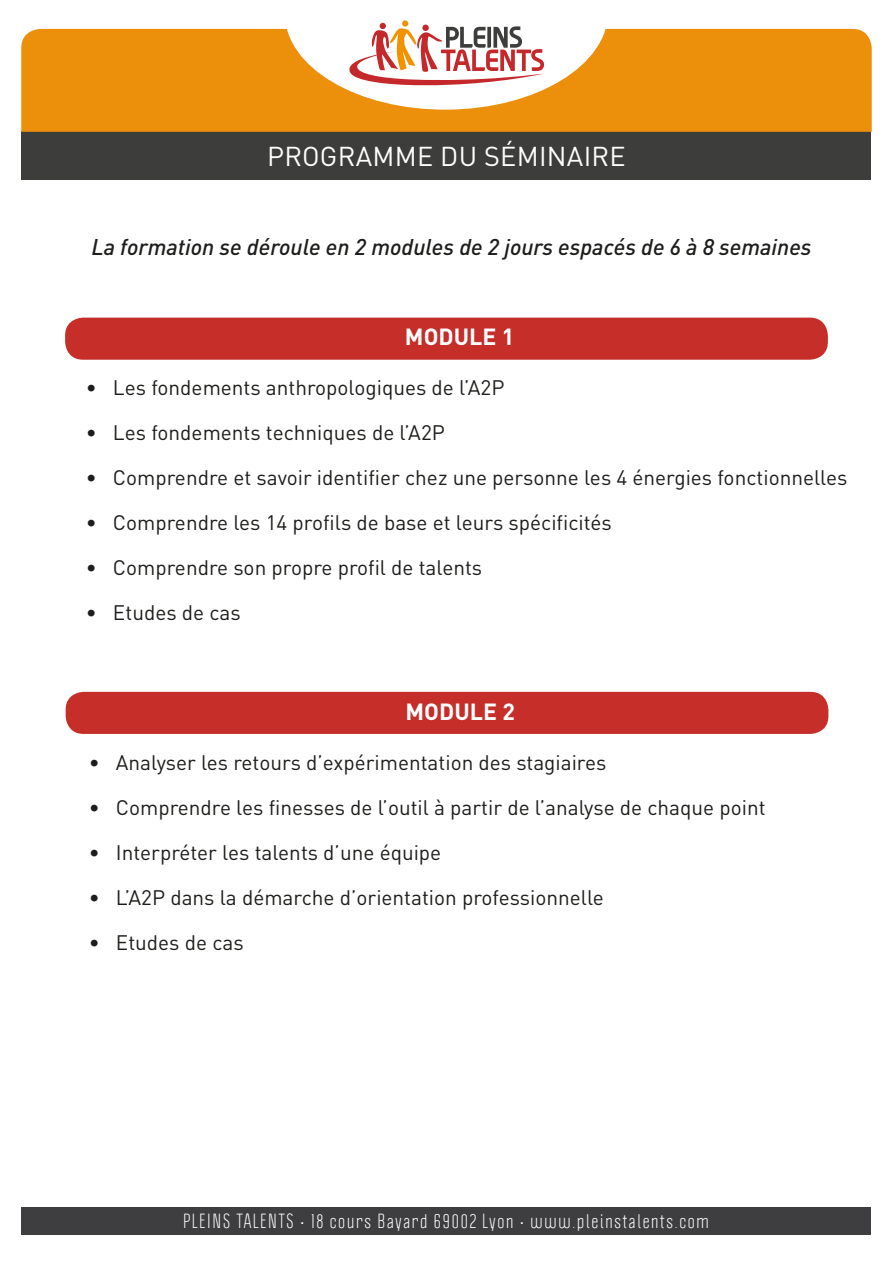
<style>
.page{position:relative;width:893px;height:1263px;background:#fff}
.page>*{position:absolute;margin:0;border:0;box-sizing:border-box;transform-origin:0 0}
.t1{font:27px "DIN Pro";letter-spacing:.01em;color:#fff}
.t2{font:700 23.1px "DIN Pro";color:#fff}
.t3{font:italic 500 22.5px "DIN Pro";color:#1d1d1b}
.t4{font:20.85px "DIN Pro";color:#1d1d1b}
.t5{font:18px "Politica";letter-spacing:.1em;color:#fff}
</style>
<div class="page">
<div style="left:21px;top:132px;width:850px;height:48px;background:#3d3d3c"></div>
<div style="left:21px;top:29px;width:851px;height:103px;background:#ec8f0b"></div>
<div style="left:21px;top:1207px;width:850px;height:27px;background:#3e3e41"></div>
<svg style="left:284px;top:20px;width:324px;height:90px"></svg>
<div style="left:65px;top:318px;width:763px;height:42px;background:#c52e29;border-radius:18px"></div>
<div style="left:66px;top:692px;width:762px;height:42px;background:#c52e29;border-radius:18px"></div>
<p class="t1" style="left:267px;top:135px;width:360px">PROGRAMME DU SÉMINAIRE</p>
<p class="t3" style="left:91px;top:229px;width:722px">La formation se déroule en 2 modules de 2 jours espacés de 6 à 8 semaines</p>
<p class="t2" style="left:405px;top:318px;width:111px">MODULE 1</p>
<p class="t4" style="left:86px;top:371px;width:420px">• Les fondements anthropologiques de l’A2P</p>
<p class="t4" style="left:86px;top:416px;width:360px">• Les fondements techniques de l’A2P</p>
<p class="t4" style="left:86px;top:461px;width:763px">• Comprendre et savoir identifier chez une personne les 4 énergies fonctionnelles</p>
<p class="t4" style="left:86px;top:506px;width:527px">• Comprendre les 14 profils de base et leurs spécificités</p>
<p class="t4" style="left:86px;top:551px;width:398px">• Comprendre son propre profil de talents</p>
<p class="t4" style="left:86px;top:596px;width:156px">• Etudes de cas</p>
<p class="t2" style="left:405px;top:692px;width:111px">MODULE 2</p>
<p class="t4" style="left:89px;top:746px;width:519px">• Analyser les retours d’expérimentation des stagiaires</p>
<p class="t4" style="left:89px;top:791px;width:678px">• Comprendre les finesses de l’outil à partir de l’analyse de chaque point</p>
<p class="t4" style="left:89px;top:836px;width:354px">• Interpréter les talents d’une équipe</p>
<p class="t4" style="left:89px;top:881px;width:517px">• L’A2P dans la démarche d’orientation professionnelle</p>
<p class="t4" style="left:89px;top:926px;width:156px">• Etudes de cas</p>
<p class="t5" style="left:183px;top:1209px;width:527px">PLEINS TALENTS • 18 cours Bayard 69002 Lyon • www.pleinstalents.com</p>
</div>
